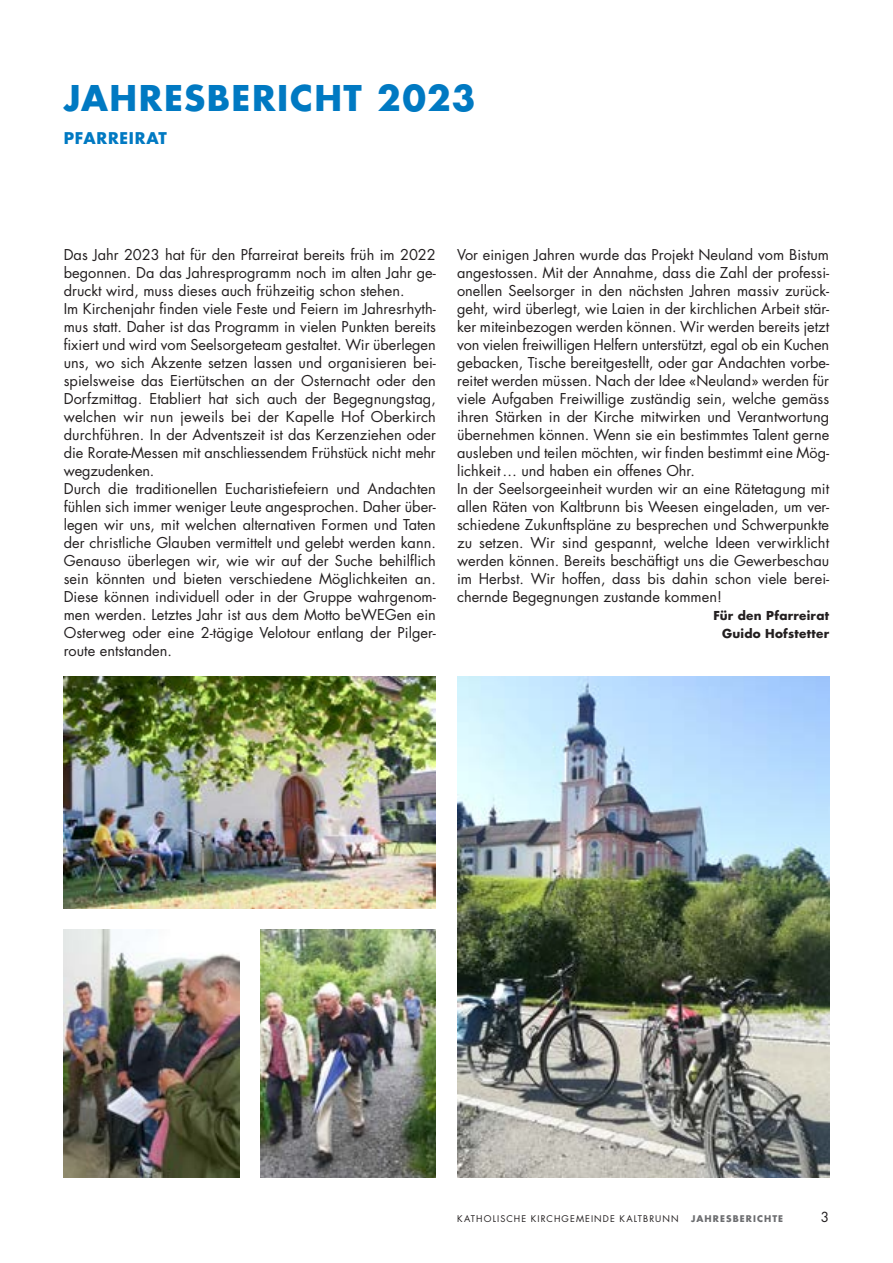
<style>
.page{position:relative;width:893px;height:1263px;background:#fff}
.page>*{position:absolute;margin:0;border:0;box-sizing:border-box;transform-origin:0 0}
.t1{font:700 34.5px "Futura Std";letter-spacing:.045em;color:#0079c2}
.t2{font:700 15.75px "Futura Std";letter-spacing:.05em;color:#0079c2}
.t3{font:14.55px/18px "Futura Std";color:#231f20}
.t4{font:13.5px "Futura Std";color:#231f20}
.t5{font:700 12px/18px "Futura Std";letter-spacing:.025em;color:#231f20;text-align:right}
.t6{font:9px "Futura Std";letter-spacing:.12em;color:#231f20}
.t7{font:700 9px "Futura Std";letter-spacing:.12em;color:#6c6d70}
</style>
<div class="page">
<img style="left:64px;top:676px;width:372px;height:232px">
<img style="left:64px;top:930px;width:175px;height:248px">
<img style="left:457px;top:676px;width:372px;height:502px">
<img style="left:260px;top:930px;width:176px;height:248px">
<h1 class="t1" style="left:64px;top:75px;width:413px">JAHRESBERICHT 2023</h1>
<p class="t2" style="left:64px;top:128px;width:105px">PFARREIRAT</p>
<p class="t3" style="left:64px;top:246px;width:374px">Das Jahr 2023 hat für den Pfarreirat bereits früh im 2022 begonnen. Da das Jahresprogramm noch im alten Jahr ge&shy;druckt wird, muss dieses auch frühzeitig schon stehen.<br>Im Kirchenjahr finden viele Feste und Feiern im Jahresrhyth&shy;mus statt. Daher ist das Programm in vielen Punkten bereits fixiert und wird vom Seelsorgeteam gestaltet. Wir überlegen uns, wo sich Akzente setzen lassen und organisieren bei&shy;spielsweise das Eiertütschen an der Osternacht oder den Dorfzmittag. Etabliert hat sich auch der Begegnungstag, welchen wir nun jeweils bei der Kapelle Hof Oberkirch durchführen. In der Adventszeit ist das Kerzenziehen oder die Rorate-Messen mit anschliessendem Frühstück nicht mehr wegzudenken.<br>Durch die traditionellen Eucharistiefeiern und Andachten fühlen sich immer weniger Leute angesprochen. Daher über&shy;legen wir uns, mit welchen alternativen Formen und Taten der christliche Glauben vermittelt und gelebt werden kann.<br>Genauso überlegen wir, wie wir auf der Suche behilflich sein könnten und bieten verschiedene Möglichkeiten an.<br>Diese können individuell oder in der Gruppe wahrgenom&shy;men werden. Letztes Jahr ist aus dem Motto beWEGen ein Osterweg oder eine 2-tägige Velotour entlang der Pilger&shy;route entstanden.</p>
<p class="t3" style="left:457px;top:246px;width:374px">Vor einigen Jahren wurde das Projekt Neuland vom Bistum angestossen. Mit der Annahme, dass die Zahl der professi&shy;onellen Seelsorger in den nächsten Jahren massiv zurück&shy;geht, wird überlegt, wie Laien in der kirchlichen Arbeit stär&shy;ker miteinbezogen werden können. Wir werden bereits jetzt von vielen freiwilligen Helfern unterstützt, egal ob ein Kuchen gebacken, Tische bereitgestellt, oder gar Andachten vorbe&shy;reitet werden müssen. Nach der Idee «Neuland» werden für viele Aufgaben Freiwillige zuständig sein, welche gemäss ihren Stärken in der Kirche mitwirken und Verantwortung übernehmen können. Wenn sie ein bestimmtes Talent gerne ausleben und teilen möchten, wir finden bestimmt eine Mög&shy;lichkeit… und haben ein offenes Ohr.<br>In der Seelsorgeeinheit wurden wir an eine Rätetagung mit allen Räten von Kaltbrunn bis Weesen eingeladen, um ver&shy;schiedene Zukunftspläne zu besprechen und Schwerpunkte zu setzen. Wir sind gespannt, welche Ideen verwirklicht werden können. Bereits beschäftigt uns die Gewerbeschau im Herbst. Wir hoffen, dass bis dahin schon viele berei&shy;chernde Begegnungen zustande kommen!</p>
<p class="t5" style="left:713px;top:606px;width:117px">Für den Pfarreirat<br>Guido Hofstetter</p>
<p class="t6" style="left:457px;top:1213px;width:223px">KATHOLISCHE KIRCHGEMEINDE KALTBRUNN</p>
<p class="t7" style="left:691px;top:1213px;width:94px">JAHRESBERICHTE</p>
<p class="t4" style="left:821px;top:1208px;width:10px">3</p>
</div>
